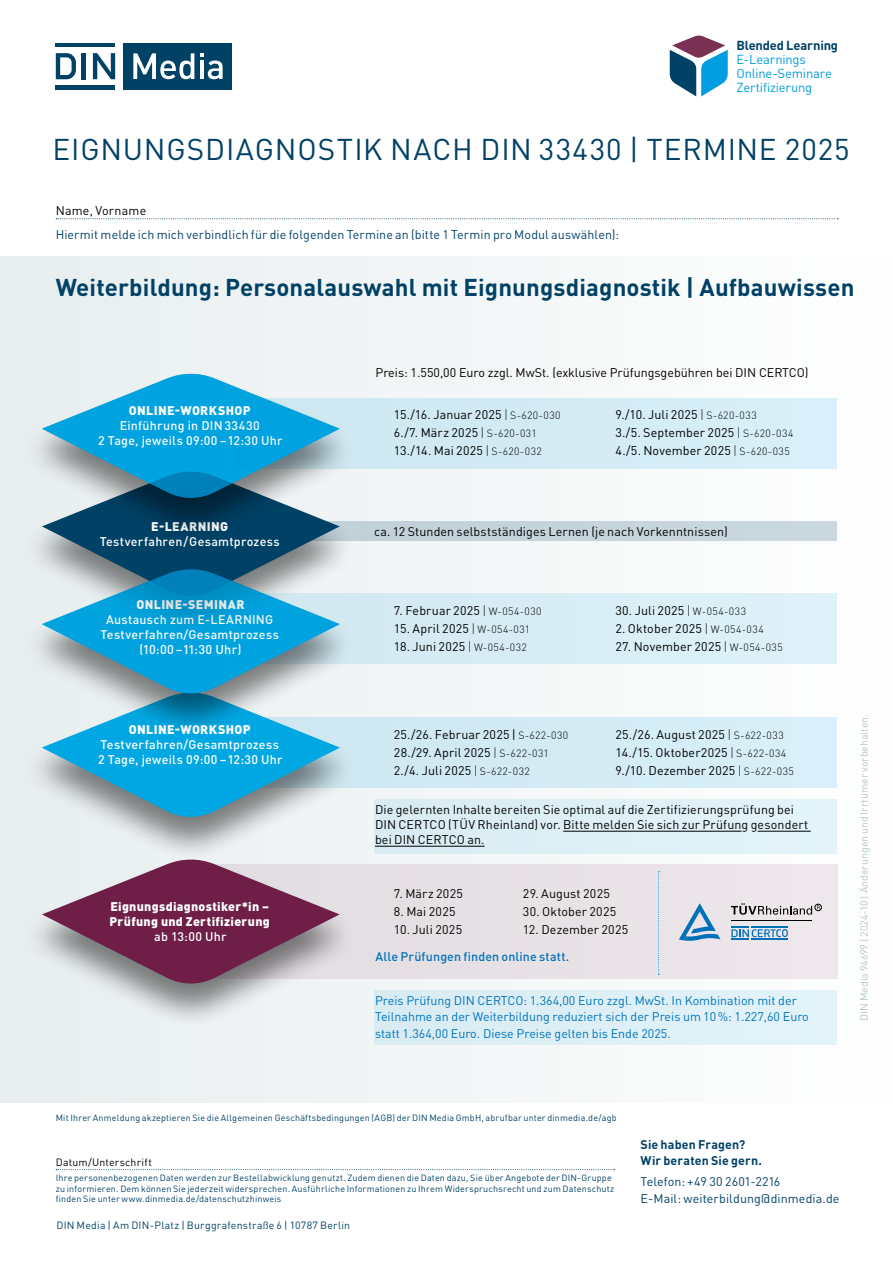
<style>
.page{position:relative;width:893px;height:1263px;background:#fff}
.page>*{position:absolute;margin:0;border:0;box-sizing:border-box;transform-origin:0 0}
.FLIESS_-_ohne_Absatz{font:29.7px "DINOT";letter-spacing:.03em;color:#004166}
.t1{font:700 24px "DINOT";letter-spacing:.005em;color:#004166}
.Fließtext{font:12.9px "DINOT";letter-spacing:-.015em;color:#009ee0}
.Fließtext-2{font:700 12.9px "DINOT";letter-spacing:-.015em;color:#004166}
.t2{font:500 12.75px "DINOT";letter-spacing:.02em;color:#fff}
.TabelleFLIESS_-_ohne_Absatz{font:12.45px/15px "DINOT";letter-spacing:.01em;color:#000}
.t3{font:500 12.45px/15px "DINOT";letter-spacing:.02em;color:#fff;text-align:center}
.t4{font:12.45px/16.5px "DINOT";color:#0071b9}
.FLIESS_-_ohne_Absatz-2{font:12.45px "DINOT";letter-spacing:.005em;color:#004166}
.t5{font:900 12.45px/15px "DINOT";letter-spacing:.025em;color:#fff}
.FLIESS_-_ohne_Absatz-3{font:700 12.45px/16.5px "DINOT";letter-spacing:.01em;color:#004166}
.TabelleFLIESS_-_ohne_Absatz-2{font:500 12.45px "DINOT";letter-spacing:.01em;color:#0071b9}
.Adressfeld{font:12.45px "DINOT";letter-spacing:.015em;color:#000}
.Tabelle_Publikation_Uni65_7_7_5{font:10.5px "DINOT";color:#b4c8cb}
.t6{font:10.5px "DINOT";letter-spacing:.025em;color:#004166}
.Adressfeld-2{font:10.5px "DINOT";letter-spacing:.02em;color:#000}
.Infotexte_6_7{font:9px/10.5px "DINOT";letter-spacing:.02em;color:#004166}
.s1{font-size:12.45px}
.s2{font-weight:300}
.s3{font-weight:300;font-size:10.5px}
</style>
<div class="page">
<div style="left:0;top:256px;width:893px;height:847px;background:linear-gradient(to right,#e7edee,#fefefe)"></div>
<div style="left:235px;top:717px;width:602px;height:71px;background:#d5ecf5"></div>
<div style="left:22px;top:690px;width:337px;height:171px;background:#000;opacity:.49"></div>
<svg style="left:56px;top:1169px;width:559px;height:1px"></svg>
<svg style="left:56px;top:218px;width:782px;height:1px"></svg>
<div style="left:235px;top:521px;width:602px;height:20px;background:#c6d4dc"></div>
<div style="left:235px;top:594px;width:602px;height:70px;background:#d9eef6"></div>
<div style="left:22px;top:567px;width:337px;height:171px;background:#000;opacity:.49"></div>
<div style="left:235px;top:398px;width:602px;height:71px;background:#d5ecf5"></div>
<div style="left:22px;top:371px;width:337px;height:171px;background:#000;opacity:.49"></div>
<div style="left:375px;top:990px;width:462px;height:54px;background:#def0f6"></div>
<div style="left:375px;top:799px;width:462px;height:54px;background:#def0f6"></div>
<hr style="left:563px;top:831px;width:179px;height:1px;background:#000">
<hr style="left:758px;top:831px;width:53px;height:1px;background:#000">
<hr style="left:375px;top:846px;width:110px;height:1px;background:#000">
<div style="left:191px;top:864px;width:646px;height:115px;background:#e8e2e7"></div>
<hr style="left:732px;top:920px;width:80px;height:1px;background:#000">
<div style="left:815px;top:904px;width:7px;height:7px;border:1px solid #000;border-radius:50%"></div>
<svg style="left:731px;top:903px;width:89px;height:12px"></svg>
<svg style="left:679px;top:903px;width:42px;height:38px"></svg>
<svg style="left:731px;top:927px;width:57px;height:12px"></svg>
<svg style="left:658px;top:871px;width:1px;height:104px"></svg>
<div style="left:22px;top:857px;width:337px;height:171px;background:#000;opacity:.49"></div>
<svg style="left:42px;top:858px;width:298px;height:127px;background:#9a7087"></svg>
<div style="left:124px;top:43px;width:108px;height:46px;background:#004166"></div>
<svg style="left:56px;top:53px;width:20px;height:26px"></svg>
<hr style="left:56px;top:43px;width:59px;height:4px;background:#004166">
<hr style="left:82px;top:53px;width:4px;height:26px;background:#004166">
<svg style="left:93px;top:53px;width:22px;height:26px"></svg>
<hr style="left:56px;top:85px;width:59px;height:4px;background:#004166">
<svg style="left:133px;top:53px;width:61px;height:26px"></svg>
<svg style="left:200px;top:53px;width:23px;height:26px"></svg>
<svg style="left:42px;top:372px;width:298px;height:447px;background:#53a6c6"></svg>
<svg style="left:670px;top:35px;width:58px;height:61px"></svg>
<p class="Fließtext-2" style="left:736px;top:36px;width:103px">Blended Learning</p>
<p class="Fließtext" style="left:736px;top:50px;width:71px">E-Learnings</p>
<p class="Fließtext" style="left:736px;top:63px;width:97px">Online-Seminare</p>
<p class="Fließtext" style="left:736px;top:77px;width:77px">Zertifizierung</p>
<p class="FLIESS_-_ohne_Absatz" style="left:53px;top:127px;width:798px">EIGNUNGSDIAGNOSTIK NACH DIN 33430 | TERMINE 2025</p>
<p class="Adressfeld" style="left:56px;top:201px;width:92px">Name, Vorname</p>
<p class="FLIESS_-_ohne_Absatz-2" style="left:56px;top:225px;width:565px">Hiermit melde ich mich verbindlich für die folgenden Termine an (bitte 1 Termin pro Modul auswählen):</p>
<p class="t1" style="left:56px;top:269px;width:800px">Weiterbildung: Personalauswahl mit Eignungsdiagnostik | Aufbauwissen</p>
<p class="t5" style="left:129px;top:402px;width:123px">ONLINE-WORKSHOP</p>
<p class="t3" style="left:98px;top:417px;width:186px">Einführung in DIN33430<br>2 Tage, jeweils 09:00 – 12:30 Uhr</p>
<p class="t5" style="left:151px;top:517px;width:78px">E-LEARNING</p>
<p class="t3" style="left:100px;top:533px;width:181px">Testverfahren/Gesamtprozess</p>
<p class="t5" style="left:136px;top:596px;width:110px">ONLINE-SEMINAR</p>
<p class="t3" style="left:101px;top:611px;width:180px">Austausch zum E-LEARNING<br>Testverfahren/Gesamtprozess</p>
<p class="t2" style="left:139px;top:639px;width:104px"><span class="s1">(</span>10:00 – 11:30 Uhr)</p>
<p class="t5" style="left:129px;top:721px;width:123px">ONLINE-WORKSHOP</p>
<p class="t3" style="left:98px;top:736px;width:186px;text-align:left">Testverfahren/Gesamtprozess<br>2 Tage, jeweils 09:00 – 12:30 Uhr</p>
<p class="t5" style="left:109px;top:898px;width:162px">Eignungsdiagnostiker*in –<br>Prüfung und Zertifizierung</p>
<p class="t3" style="left:154px;top:928px;width:74px">ab 13:00 Uhr</p>
<p class="TabelleFLIESS_-_ohne_Absatz" style="left:376px;top:364px;width:434px">Preis: 1.550,00 Euro zzgl. MwSt. (exklusive Prüfungsgebühren bei DIN CERTCO)</p>
<p class="TabelleFLIESS_-_ohne_Absatz" style="left:615px;top:406px;width:143px">9./10. Juli 2025 <span class="s2">|</span> <span class="s3">S-620-033</span></p>
<p class="TabelleFLIESS_-_ohne_Absatz" style="left:615px;top:424px;width:179px">3./5. September 2025 <span class="s2">|</span> <span class="s3">S-620-034</span></p>
<p class="TabelleFLIESS_-_ohne_Absatz" style="left:615px;top:442px;width:176px">4./5. November 2025 <span class="s2">|</span> <span class="s3">S-620-035</span></p>
<p class="TabelleFLIESS_-_ohne_Absatz" style="left:394px;top:406px;width:168px">15./16. Januar 2025 <span class="s2">|</span> <span class="s3">S-620-030</span></p>
<p class="TabelleFLIESS_-_ohne_Absatz" style="left:394px;top:424px;width:144px">6./7. März 2025 <span class="s2">|</span> <span class="s3">S-620-031</span></p>
<p class="TabelleFLIESS_-_ohne_Absatz" style="left:394px;top:442px;width:149px">13./14. Mai 2025 <span class="s2">|</span> <span class="s3">S-620-032</span></p>
<p class="TabelleFLIESS_-_ohne_Absatz" style="left:374px;top:523px;width:355px">ca. 12 Stunden selbstständiges Lernen (je nach Vorkenntnissen)</p>
<p class="TabelleFLIESS_-_ohne_Absatz" style="left:394px;top:602px;width:149px">7. Februar 2025 <span class="s2">|</span> <span class="s3">W-054-030</span></p>
<p class="TabelleFLIESS_-_ohne_Absatz" style="left:394px;top:620px;width:138px">15. April 2025 <span class="s2">|</span> <span class="s3">W-054-031</span></p>
<p class="TabelleFLIESS_-_ohne_Absatz" style="left:394px;top:638px;width:134px">18. Juni 2025 <span class="s2">|</span> <span class="s3">W-054-032</span></p>
<p class="TabelleFLIESS_-_ohne_Absatz" style="left:394px;top:726px;width:176px">25./26. Februar 2025 | <span class="s3">S-622-030</span></p>
<p class="TabelleFLIESS_-_ohne_Absatz" style="left:394px;top:744px;width:156px">28./29. April 2025 <span class="s2">|</span> <span class="s3">S-622-031</span></p>
<p class="TabelleFLIESS_-_ohne_Absatz" style="left:394px;top:762px;width:137px">2./4. Juli 2025 <span class="s2">|</span> <span class="s3">S-622-032</span></p>
<p class="TabelleFLIESS_-_ohne_Absatz" style="left:615px;top:602px;width:132px">30. Juli 2025 <span class="s2">|</span> <span class="s3">W-054-033</span></p>
<p class="TabelleFLIESS_-_ohne_Absatz" style="left:615px;top:620px;width:150px">2. Oktober 2025 <span class="s2">|</span> <span class="s3">W-054-034</span></p>
<p class="TabelleFLIESS_-_ohne_Absatz" style="left:615px;top:638px;width:169px">27. November 2025 <span class="s2">|</span> <span class="s3">W-054-035</span></p>
<p class="TabelleFLIESS_-_ohne_Absatz" style="left:615px;top:725px;width:170px">25./26. August 2025 <span class="s2">|</span> <span class="s3">S-622-033</span></p>
<p class="TabelleFLIESS_-_ohne_Absatz" style="left:615px;top:743px;width:172px">14./15. Oktober2025 <span class="s2">|</span> <span class="s3">S-622-034</span></p>
<p class="TabelleFLIESS_-_ohne_Absatz" style="left:615px;top:761px;width:180px">9./10. Dezember 2025 <span class="s2">|</span> <span class="s3">S-622-035</span></p>
<p class="TabelleFLIESS_-_ohne_Absatz" style="left:375px;top:801px;width:435px">Die gelernten Inhalte bereiten Sie optimal auf die Zertifizierungsprüfung bei<br>DIN CERTCO (TÜV Rheinland) vor. Bitte melden Sie sich zur Prüfung gesondert bei DIN CERTCO an.</p>
<p class="TabelleFLIESS_-_ohne_Absatz" style="left:394px;top:885px;width:70px">7. März 2025</p>
<p class="TabelleFLIESS_-_ohne_Absatz" style="left:394px;top:903px;width:63px">8. Mai 2025</p>
<p class="TabelleFLIESS_-_ohne_Absatz" style="left:394px;top:921px;width:70px">10. Juli 2025</p>
<p class="TabelleFLIESS_-_ohne_Absatz-2" style="left:376px;top:947px;width:195px">Alle Prüfungen finden online statt.</p>
<p class="TabelleFLIESS_-_ohne_Absatz" style="left:523px;top:885px;width:89px">29. August 2025</p>
<p class="TabelleFLIESS_-_ohne_Absatz" style="left:523px;top:903px;width:95px">30. Oktober 2025</p>
<p class="TabelleFLIESS_-_ohne_Absatz" style="left:523px;top:921px;width:107px">12. Dezember 2025</p>
<p class="t4" style="left:375px;top:991px;width:435px">Preis Prüfung DIN CERTCO: 1.364,00 Euro zzgl. MwSt. In Kombination mit der<br>Teilnahme an der Weiterbildung reduziert sich der Preis um 10%: 1.227,60 Euro statt 1.364,00 Euro. Diese Preise gelten bis Ende 2025.</p>
<p class="Tabelle_Publikation_Uni65_7_7_5" style="left:856px;top:1021px;width:308px;rotate:-90deg">DIN Media 94699 | 2024-10 | Änderungen und Irrtümer vorbehalten.</p>
<p class="Infotexte_6_7" style="left:56px;top:1112px;width:562px">Mit Ihrer Anmeldung akzeptieren Sie die Allgemeinen Geschäftsbedingungen (AGB) der DIN Media GmbH, abrufbar unter dinmedia.de/agb</p>
<p class="Adressfeld-2" style="left:56px;top:1154px;width:98px">Datum/Unterschrift</p>
<p class="Infotexte_6_7" style="left:56px;top:1172px;width:560px">Ihre personenbezogenen Daten werden zur Bestellabwicklung genutzt. Zudem dienen die Daten dazu, Sie über Angebote der DIN-Gruppe zu informieren. Dem können Sie jederzeit widersprechen. Ausführliche Informationen zu Ihrem Widerspruchsrecht und zum Datenschutz finden Sie unter www.dinmedia.de/datenschutzhinweis</p>
<p class="t6" style="left:56px;top:1217px;width:295px">DIN Media | Am DIN-Platz | Burggrafenstraße 6 | 10787 Berlin</p>
<p class="FLIESS_-_ohne_Absatz-3" style="left:641px;top:1135px;width:123px">Sie haben Fragen?<br>Wir beraten Sie gern.</p>
<p class="FLIESS_-_ohne_Absatz-2" style="left:641px;top:1172px;width:141px">Telefon: +49 30 2601-2216</p>
<p class="FLIESS_-_ohne_Absatz-2" style="left:641px;top:1189px;width:200px">E-Mail: weiterbildung@dinmedia.de</p>
</div>
